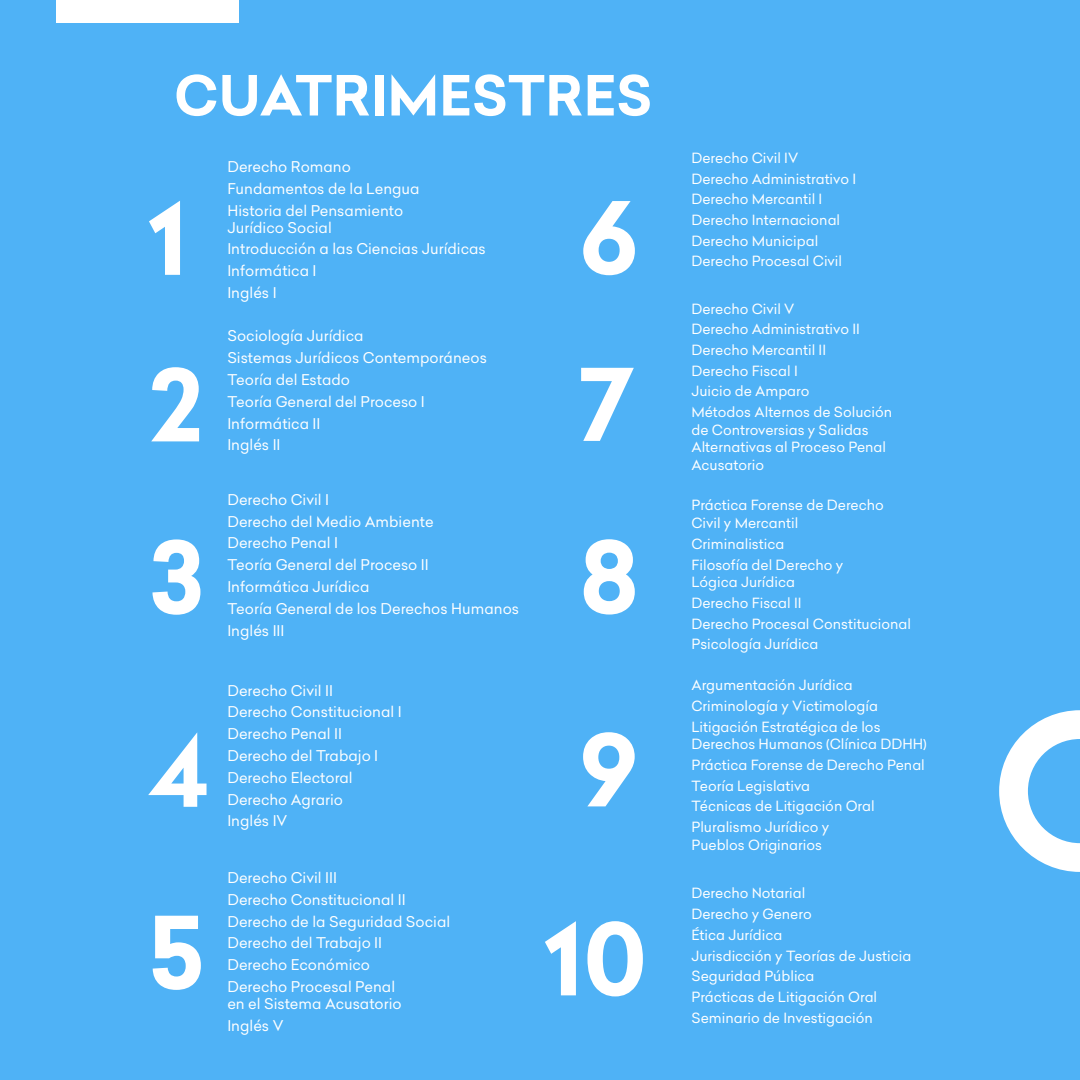
<style>
.page{position:relative;width:1080px;height:1080px;background:#4fb2f6}
.page>*{position:absolute;margin:0;border:0;box-sizing:border-box;transform-origin:0 0}
.t1{font:700 97.8px/169.4px "Celias";color:#fff}
.t2{font:700 54.2px "Celias";color:#fff}
.t3{font:14.5px/21.8px "Celias";color:#fff}
.t4{font:13.8px/20.7px "Celias";color:#fff}
</style>
<div class="page">
<div style="left:56px;top:0;width:183px;height:22px;background:#fff"></div>
<svg style="left:999px;top:710px;width:81px;height:162px"></svg>
<h2 class="t2" style="left:174px;top:57px;width:480px">CUATRIMESTRES</h2>
<h1 class="t1" style="left:149px;top:156px;width:57px">1<br>2<br>3</h1>
<h1 class="t1" style="left:149px;top:682px;width:60px;line-height:182px">4<br>5</h1>
<p class="t3" style="left:227px;top:156px;width:194px">Derecho Romano<br>Fundamentos de la Lengua<br>Historia del Pensamiento</p>
<p class="t3" style="left:227px;top:216px;width:260px">Jurídico Social<br>Introducción a las Ciencias Jurídicas<br>Informática I<br>Inglés I</p>
<p class="t3" style="left:227px;top:325px;width:261px">Sociología Jurídica<br>Sistemas Jurídicos Contemporáneos<br>Teoría del Estado<br>Teoría General del Proceso I<br>Informática II<br>Inglés II</p>
<p class="t3" style="left:227px;top:488px;width:293px">Derecho Civil I<br>Derecho del Medio Ambiente<br>Derecho Penal I<br>Teoría General del Proceso II<br>Informática Jurídica<br>Teoría General de los Derechos Humanos<br>Inglés III</p>
<p class="t3" style="left:227px;top:679px;width:176px">Derecho Civil II<br>Derecho Constitucional I<br>Derecho Penal II<br>Derecho del Trabajo I<br>Derecho Electoral<br>Derecho Agrario<br>Inglés IV</p>
<p class="t3" style="left:227px;top:867px;width:224px">Derecho Civil III<br>Derecho Constitucional II<br>Derecho de la Seguridad Social<br>Derecho del Trabajo II<br>Derecho Económico<br>Derecho Procesal Penal</p>
<p class="t3" style="left:227px;top:993px;width:176px">en el Sistema Acusatorio<br>Inglés V</p>
<h1 class="t1" style="left:579px;top:155px;width:62px;text-align:justify">6<br>7<br>8</h1>
<h1 class="t1" style="left:545px;top:678px;width:104px;line-height:189px;text-align:center">9<br>10</h1>
<p class="t4" style="left:691px;top:147px;width:166px">Derecho Civil IV<br>Derecho Administrativo I<br>Derecho Mercantil I<br>Derecho Internacional<br>Derecho Municipal<br>Derecho Procesal Civil</p>
<p class="t4" style="left:691px;top:298px;width:202px">Derecho Civil V<br>Derecho Administrativo II<br>Derecho Mercantil II<br>Derecho Fiscal I<br>Juicio de Amparo<br>Métodos Alternos de Solución</p>
<p class="t4" style="left:691px;top:421px;width:196px;line-height:17.7px">de Controversias y Salidas<br>Alternativas al Proceso Penal<br>Acusatorio</p>
<p class="t4" style="left:691px;top:496px;width:194px;line-height:17.7px">Práctica Forense de Derecho<br>Civil y Mercantil</p>
<p class="t4" style="left:691px;top:533px;width:153px">Criminalistica<br>Filosofía del Derecho y</p>
<p class="t4" style="left:691px;top:572px;width:221px">Lógica Jurídica<br>Derecho Fiscal II<br>Derecho Procesal Constitucional<br>Psicología Jurídica</p>
<p class="t4" style="left:691px;top:675px;width:191px">Argumentación Jurídica<br>Criminología y Victimología<br>Litigación Estratégica de los</p>
<p class="t4" style="left:691px;top:734px;width:237px">Derechos Humanos (Clínica DDHH)<br>Práctica Forense de Derecho Penal<br>Teoría Legislativa<br>Técnicas de Litigación Oral<br>Pluralismo Jurídico y</p>
<p class="t4" style="left:691px;top:834px;width:132px">Pueblos Originarios</p>
<p class="t4" style="left:691px;top:883px;width:221px">Derecho Notarial<br>Derecho y Genero<br>Ética Jurídica<br>Jurisdicción y Teorías de Justicia<br>Seguridad Pública<br>Prácticas de Litigación Oral<br>Seminario de Investigación</p>
</div>
